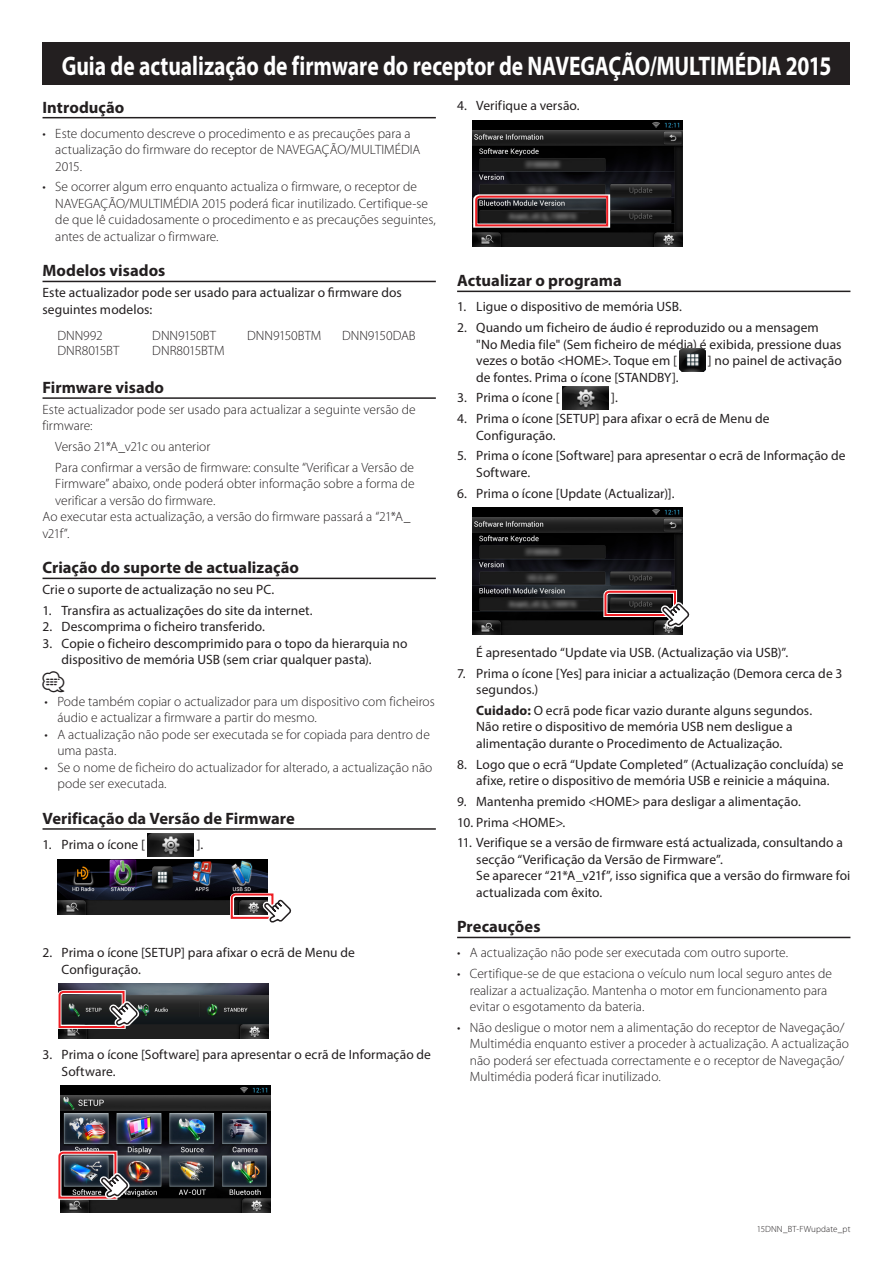
<style>
.page{position:relative;width:893px;height:1263px;background:#fff}
.page>*{position:absolute;margin:0;border:0;box-sizing:border-box;transform-origin:0 0}
.t1{font:700 27px "Myriad Pro";letter-spacing:-.005em;color:#fff;scale:.8 1}
.t2{font:21px "JKCE2 Car Symble";color:#231f20}
.t3{font:700 16.5px "Myriad Pro";color:#231f20}
.t4{font:13.5px/16.5px "Myriad Pro";letter-spacing:.005em;color:#231f20}
.t5{font:300 13.5px/16.5px "Myriad Pro";color:#231f20}
.t6{font:300 9px "Myriad Pro";letter-spacing:.01em;color:#231f20}
.s1{font-weight:700}
</style>
<div class="page">
<div style="left:43px;top:43px;width:807px;height:42px;background:#231f20"></div>
<hr style="left:43px;top:117px;width:393px;height:1px;background:#231f20">
<hr style="left:43px;top:281px;width:393px;height:1px;background:#231f20">
<hr style="left:43px;top:397px;width:393px;height:2px;background:#231f20">
<hr style="left:43px;top:578px;width:393px;height:1px;background:#231f20">
<hr style="left:43px;top:828px;width:393px;height:2px;background:#231f20">
<img style="left:148px;top:833px;width:46px;height:23px">
<img style="left:57px;top:859px;width:211px;height:55px">
<svg style="left:228px;top:891px;width:64px;height:32px"></svg>
<img style="left:58px;top:984px;width:211px;height:54px">
<svg style="left:58px;top:988px;width:82px;height:43px;background:#675557"></svg>
<img style="left:60px;top:1086px;width:211px;height:126px">
<svg style="left:58px;top:1149px;width:72px;height:53px;background:#695d67"></svg>
<hr style="left:457px;top:291px;width:393px;height:1px;background:#231f20">
<hr style="left:457px;top:937px;width:393px;height:1px;background:#231f20">
<img style="left:472px;top:120px;width:210px;height:127px">
<svg style="left:472px;top:192px;width:140px;height:38px;background:#5b4345"></svg>
<img style="left:680px;top:349px;width:25px;height:23px">
<img style="left:562px;top:387px;width:46px;height:23px">
<img style="left:472px;top:508px;width:210px;height:126px">
<svg style="left:601px;top:588px;width:89px;height:41px"></svg>
<h1 class="t1" style="left:62px;top:48px;width:963px">Guia de actualização de firmware do receptor de NAVEGAÇÃO/MULTIMÉDIA 2015</h1>
<p class="t3" style="left:43px;top:96px;width:83px">Introdução</p>
<p class="t5" style="left:55px;top:125px;width:357px">Este documento descreve o procedimento e as precauções para a</p>
<p class="t4" style="left:476px;top:97px;width:105px">Verifique a versão.</p>
<p class="t4" style="left:457px;top:97px;width:11px">4.</p>
<p class="t5" style="left:43px;top:125px;width:5px">•</p>
<p class="t5" style="left:43px;top:179px;width:5px">•</p>
<p class="t5" style="left:55px;top:142px;width:367px">actualização do firmware do receptor de NAVEGAÇÃO/MULTIMÉDIA<br>2015.</p>
<p class="t5" style="left:55px;top:179px;width:363px">Se ocorrer algum erro enquanto actualiza o firmware o, receptor de</p>
<p class="t5" style="left:55px;top:195px;width:382px">NAVEGAÇÃO/MULTIMÉDIA 2015 poderá ficar inutilizado. Certifique-se de que lê cuidadosamente o procedimento e as precauções seguintes, antes de actualizar o firmware.</p>
<p class="t3" style="left:43px;top:260px;width:124px">Modelos visados</p>
<p class="t4" style="left:43px;top:284px;width:361px">Este actualizador pode ser usado para actualizar o firmware dos seguintes modelos:</p>
<p class="t5" style="left:342px;top:327px;width:75px">DNN9150DAB</p>
<p class="t5" style="left:57px;top:327px;width:47px">DNN992</p>
<p class="t5" style="left:152px;top:327px;width:65px">DNN9150BT</p>
<p class="t5" style="left:247px;top:327px;width:76px">DNN9150BTM</p>
<p class="t5" style="left:57px;top:343px;width:63px">DNR8015BT</p>
<p class="t3" style="left:43px;top:377px;width:123px">Firmware visado</p>
<p class="t5" style="left:43px;top:401px;width:375px">Este actualizador pode ser usado para actualizar a seguinte versão de firmware:</p>
<p class="t5" style="left:55px;top:436px;width:360px;line-height:20.7px">Versão 21 A* v_ 21c ou anterior<br>Para confirmar a versão de firmware: consulte “Verificar a Versão de</p>
<p class="t5" style="left:55px;top:476px;width:361px">Firmware” abaixo, onde poderá obter informação sobre a forma de</p>
<p class="t5" style="left:55px;top:492px;width:162px">verificar a versão do firmware.</p>
<p class="t5" style="left:43px;top:509px;width:369px">Ao executar esta actualização a, versão do firmware passará a “21 A* _</p>
<p class="t5" style="left:43px;top:525px;width:28px">v 2 1 .“f</p>
<p class="t3" style="left:43px;top:557px;width:258px">Criação do suporte de actualização</p>
<p class="t4" style="left:62px;top:579px;width:252px;line-height:20.7px;text-indent:-19px">Crie o suporte de actualização no seu PC.<br>Transfira as actualizações do site da internet.</p>
<p class="t5" style="left:152px;top:343px;width:74px">DNR8015BTM</p>
<p class="t4" style="left:43px;top:602px;width:11px">1.</p>
<p class="t4" style="left:43px;top:618px;width:11px">2.</p>
<p class="t4" style="left:43px;top:635px;width:11px">3.</p>
<p class="t4" style="left:62px;top:618px;width:205px">Descomprima o ficheiro transferido.</p>
<p class="t4" style="left:62px;top:635px;width:347px">Copie o ficheiro descomprimido para o topo da hierarquia no</p>
<p class="t4" style="left:62px;top:651px;width:311px">dispositivo de memória USB (sem criar qualquer pasta .(</p>
<h2 class="t2" style="left:43px;top:671px;width:23px">⁄</h2>
<p class="t5" style="left:57px;top:693px;width:379px">Pode também copiar o actualizador para um dispositivo com ficheiros</p>
<p class="t5" style="left:45px;top:693px;width:5px">•</p>
<p class="t5" style="left:45px;top:726px;width:5px">•</p>
<p class="t5" style="left:45px;top:759px;width:5px">•</p>
<p class="t5" style="left:57px;top:710px;width:374px">áudio e actualizar a firmware a partir do mesmo.<br>A actualização não pode ser executada se for copiada para dentro de</p>
<p class="t5" style="left:57px;top:743px;width:376px">uma pasta.<br>Se o nome de ficheiro do actualizador for alterado a, actualização não</p>
<p class="t5" style="left:57px;top:776px;width:111px">pode ser executada.</p>
<p class="t3" style="left:43px;top:808px;width:254px">Verificação da Versão de Firmware</p>
<p class="t4" style="left:197px;top:836px;width:8px">.[</p>
<p class="t4" style="left:62px;top:836px;width:85px">Prima o ícone ]</p>
<p class="t4" style="left:43px;top:836px;width:11px">1.</p>
<p class="t4" style="left:43px;top:944px;width:11px">2.</p>
<p class="t4" style="left:62px;top:944px;width:295px">Prima o ícone [SETUP] para afixar o ecrã de Menu de</p>
<p class="t4" style="left:62px;top:961px;width:81px">Configuração.</p>
<p class="t4" style="left:43px;top:1046px;width:11px">3.</p>
<p class="t4" style="left:62px;top:1046px;width:371px">Prima o ícone [Software] para apresentar o ecrã de Informação de</p>
<p class="t4" style="left:62px;top:1062px;width:55px">Software.</p>
<p class="t3" style="left:457px;top:270px;width:166px">Actualizar o programa</p>
<p class="t4" style="left:476px;top:298px;width:207px">Ligue o dispositivo de memória USB.</p>
<p class="t4" style="left:457px;top:298px;width:11px">1.</p>
<p class="t4" style="left:457px;top:319px;width:11px">2.</p>
<p class="t4" style="left:457px;top:389px;width:11px">3.</p>
<p class="t4" style="left:457px;top:410px;width:11px">4.</p>
<p class="t4" style="left:457px;top:447px;width:11px">5.</p>
<p class="t4" style="left:457px;top:485px;width:11px">6.</p>
<p class="t4" style="left:476px;top:319px;width:344px">Quando um ficheiro de áudio é reproduzido ou a mensagem</p>
<p class="t4" style="left:476px;top:336px;width:367px;text-align:right">"No Media file" (Sem ficheiro de média é) exibida, pressione duas ] no painel de activação</p>
<p class="t4" style="left:476px;top:352px;width:204px">vezes o botão &lt;HOME .&gt; Toque em [ de fontes. Prima o ícone [STANDBY .[</p>
<p class="t4" style="left:611px;top:389px;width:8px">.[</p>
<p class="t4" style="left:476px;top:389px;width:85px">Prima o ícone ]</p>
<p class="t4" style="left:476px;top:410px;width:295px">Prima o ícone [SETUP] para afixar o ecrã de Menu de</p>
<p class="t4" style="left:476px;top:424px;width:371px;line-height:20.7px">Configuração.<br>Prima o ícone [Software] para apresentar o ecrã de Informação de</p>
<p class="t4" style="left:476px;top:462px;width:200px;line-height:20.7px">Software.<br>Prima o ícone [Update (Actualizar .[(</p>
<p class="t4" style="left:457px;top:665px;width:10px">7.</p>
<p class="t4" style="left:457px;top:756px;width:11px">8.</p>
<p class="t4" style="left:476px;top:642px;width:368px;line-height:20.7px">É apresentado “Update via USB (. Actualização via USB .“(<br>Prima o ícone [Yes] para iniciar a actualização (Demora cerca de 3</p>
<p class="t4" style="left:476px;top:679px;width:337px;line-height:20.7px">segundos (.<br><span class="s1">Cuidado</span> O<span class="s1">:</span> ecrã pode ficar vazio durante alguns segundos.</p>
<p class="t4" style="left:476px;top:718px;width:318px">Não retire o dispositivo de memória USB nem desligue a alimentação durante o Procedimento de Actualização.</p>
<p class="t4" style="left:476px;top:756px;width:369px">Logo que o ecrã “Update Completed” (Actualização concluída) se</p>
<p class="t4" style="left:476px;top:770px;width:355px;line-height:20.7px">afixe, retire o dispositivo de memória USB e reinicie a máquina.<br>Mantenha premido &lt;HOME&gt; para desligar a alimentação.</p>
<p class="t4" style="left:457px;top:793px;width:11px">9.</p>
<p class="t4" style="left:457px;top:814px;width:110px">10. Prima &lt;HOME .&lt;</p>
<p class="t4" style="left:476px;top:834px;width:376px;text-indent:-19px">11. Verifique se a versão de firmware está actualizada, consultando a secção “Verificação da Versão de Firmware .“<br>Se aparecer “21 A* v_ 21 ,”f isso significa que a versão do firmware foi actualizada com êxito.</p>
<p class="t3" style="left:457px;top:916px;width:85px">Precauções</p>
<p class="t5" style="left:470px;top:945px;width:320px">A actualização não pode ser executada com outro suporte.</p>
<p class="t5" style="left:457px;top:945px;width:5px">•</p>
<p class="t5" style="left:457px;top:966px;width:5px">•</p>
<p class="t5" style="left:457px;top:1019px;width:5px">•</p>
<p class="t5" style="left:470px;top:966px;width:364px">Certifique-se de que estaciona o veículo num local seguro antes de</p>
<p class="t5" style="left:470px;top:982px;width:359px">realizar a actualização. Mantenha o motor em funcionamento para evitar o esgotamento da bateria.</p>
<p class="t5" style="left:470px;top:1019px;width:376px">Não desligue o motor nem a alimentação do receptor de Navegação/</p>
<p class="t5" style="left:470px;top:1036px;width:381px">Multimédia enquanto estiver a proceder à actualização A. actualização não poderá ser efectuada correctamente oe receptor de Navegação/<br>Multimédia poderá ficar inutilizado.</p>
<p class="t6" style="left:757px;top:1224px;width:95px">15DNN_BT-FWupdate_pt</p>
</div>
